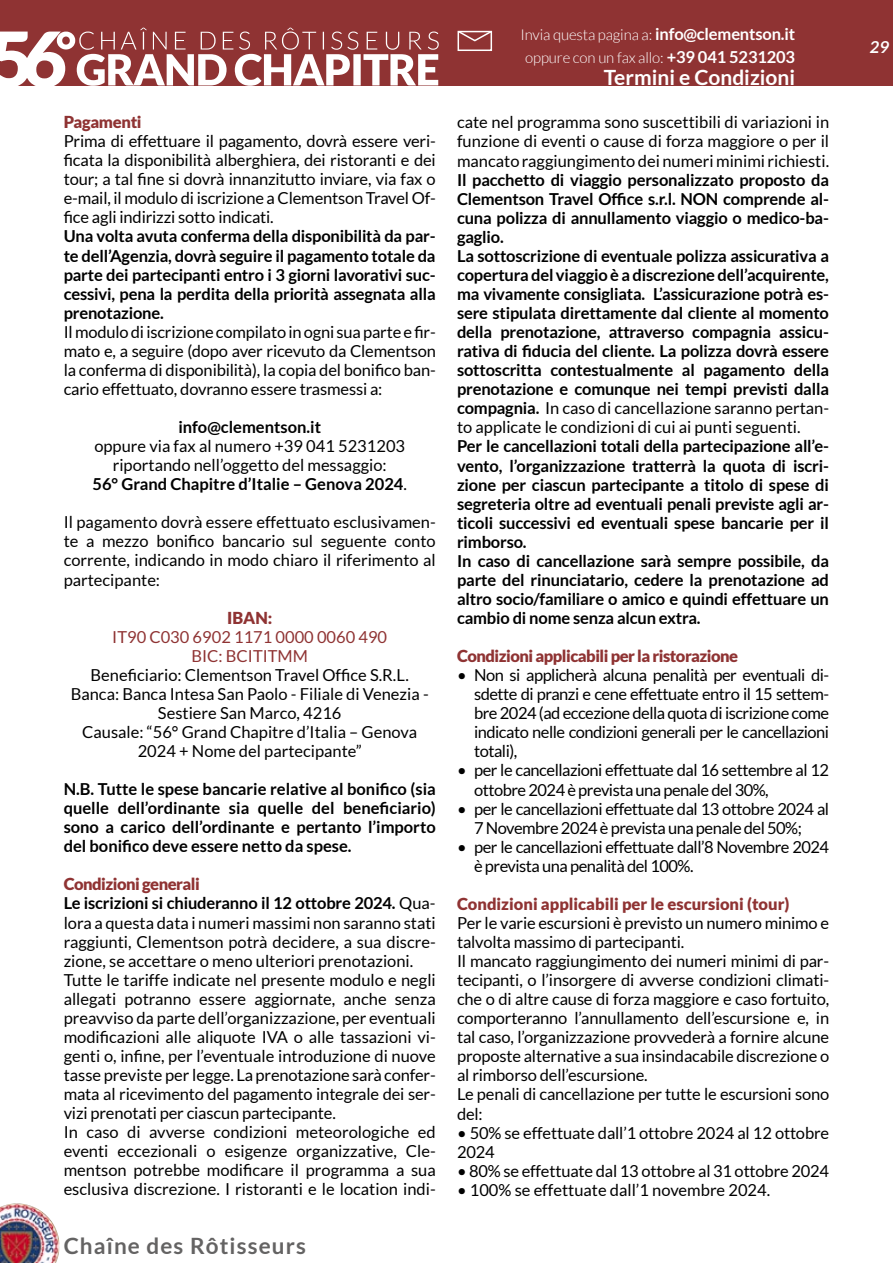
<style>
.page{position:relative;width:893px;height:1263px;background:#fff}
.page>*{position:absolute;margin:0;border:0;box-sizing:border-box;transform-origin:0 0}
.t1{font:700 22.5px "Lato";letter-spacing:.05em;color:#646363}
.t2{font:700 21px "Lato";color:#fff}
.t3{font:16.5px/19px "Lato";letter-spacing:-.01em;color:#000;text-align:justify}
.t4{font:700 16.5px/19px "Lato";letter-spacing:-.01em;color:#000;text-align:justify}
.t5{font:16.5px/19px "Lato";letter-spacing:-.03em;color:#000}
.t6{font:900 16.5px "Lato";letter-spacing:-.02em;color:#8f3333}
.t7{font:900 16.5px "Lato";color:#8f3333}
.t8{font:16.5px/19px "Lato";color:#8f3333;text-align:center}
.t9{font:italic 700 16.5px "Lato";color:#fff}
.t10{font:300 15px/22.5px "Lato";letter-spacing:-.01em;color:#fff;text-align:center}
.s1{font-weight:700}
.s2{font-weight:900;color:#8f3333}
.s3{font-weight:700;font-size:16.5px}
.s4{font-weight:400}
</style>
<div class="page">
<img style="left:0;top:1203px;width:60px;height:60px">
<div style="left:0;top:0;width:893px;height:85px;background:#8f3333"></div>
<svg style="left:0;top:28px;width:439px;height:58px"></svg>
<div style="left:458px;top:31px;width:34px;height:20px;border:2px solid #fff"></div>
<svg style="left:457px;top:30px;width:36px;height:12px"></svg>
<p class="t6" style="left:64px;top:112px;width:79px">Pagamenti</p>
<p class="t3" style="left:64px;top:132px;width:374px">Prima di effettuare il pagamento, dovrà essere veri&shy;ficata la disponibilità alberghiera, dei ristoranti e dei tour; a tal fine si dovrà innanzitutto inviare, via fax o e-mail, il modulo di iscrizione a Clementson Travel Of&shy;fice agli indirizzi sotto indicati.</p>
<p class="t4" style="left:64px;top:227px;width:373px">Una volta avuta conferma della disponibilità da par&shy;te dell’Agenzia, dovrà seguire il pagamento totale da parte dei partecipanti entro i 3 giorni lavorativi suc&shy;cessivi, pena la perdita della priorità assegnata alla prenotazione.</p>
<p class="t3" style="left:64px;top:322px;width:374px">Il modulo di iscrizione compilato in ogni sua parte e fir&shy;mato e, a seguire (dopo aver ricevuto da Clementson la conferma di disponibilità), la copia del bonifico ban&shy;cario effettuato, dovranno essere trasmessi a:</p>
<p class="t4" style="left:178px;top:417px;width:144px">info@clementson.it</p>
<p class="t3" style="left:92px;top:436px;width:316px;text-align:center">oppure via fax al numero +39 041 5231203 riportando nell’oggetto del messaggio:<br><span class="s1">56° Grand Chapitre d’Italie – Genova 2024</span>.</p>
<p class="t3" style="left:64px;top:513px;width:374px">Il pagamento dovrà essere effettuato esclusivamen&shy;te a mezzo bonifico bancario sul seguente conto corrente, indicando in modo chiaro il riferimento al partecipante:</p>
<p class="t6" style="left:227px;top:608px;width:47px">IBAN:</p>
<p class="t8" style="left:112px;top:627px;width:276px">IT90 C030 6902 1171 0000 0060 490<br>BIC: BCITITMM</p>
<p class="t3" style="left:71px;top:665px;width:359px;text-align:center">Beneficiario: Clementson Travel Office S.R.L.<br>Banca: Banca Intesa San Paolo - Filiale di Venezia - Sestiere San Marco, 4216<br>Causale: “56° Grand Chapitre d’Italia – Genova 2024 + Nome del partecipante”</p>
<p class="t4" style="left:64px;top:779px;width:374px">N.B. Tutte le spese bancarie relative al bonifico (sia quelle dell’ordinante sia quelle del beneficiario) sono a carico dell’ordinante e pertanto l’importo del bonifico deve essere netto da spese.</p>
<p class="t3" style="left:64px;top:875px;width:374px;text-align:left"><span class="s2">Condizioni generali<br></span><span class="s1">Le iscrizioni si chiuderanno il 12 ottobre 2024.</span> Qua&shy;lora a questa data i numeri massimi non saranno stati raggiunti, Clementson potrà decidere, a sua discre&shy;zione, se accettare o meno ulteriori prenotazioni.<br>Tutte le tariffe indicate nel presente modulo e negli allegati potranno essere aggiornate, anche senza preavviso da parte dell’organizzazione, per eventuali modificazioni alle aliquote IVA o alle tassazioni vi&shy;genti o, infine, per l’eventuale introduzione di nuove tasse previste per legge. La prenotazione sarà confer&shy;mata al ricevimento del pagamento integrale dei ser&shy;vizi prenotati per ciascun partecipante.<br>In caso di avverse condizioni meteorologiche ed eventi eccezionali o esigenze organizzative, Cle&shy;mentson potrebbe modificare il programma a sua esclusiva discrezione. I ristoranti e le location indi-</p>
<h1 class="t1" style="left:64px;top:1233px;width:244px">Chaîne des Rôtisseurs</h1>
<p class="t10" style="left:520px;top:24px;width:276px">Invia questa pagina a: <span class="s3">info@clementson.it </span>oppure con un fax allo: <span class="s3">+39 041 5231203</span></p>
<p class="t2" style="left:604px;top:65px;width:193px">Termini e Condizioni</p>
<p class="t3" style="left:457px;top:113px;width:374px">cate nel programma sono suscettibili di variazioni in funzione di eventi o cause di forza maggiore o per il mancato raggiungimento dei numeri minimi richiesti.</p>
<p class="t4" style="left:457px;top:170px;width:374px;text-align:left">Il pacchetto di viaggio personalizzato proposto da Clementson Travel Office s.r.l. NON comprende al&shy;cuna polizza di annullamento viaggio o medico-ba&shy;gaglio.<br>La sottoscrizione di eventuale polizza assicurativa a copertura del viaggio è a discrezione dell’acquirente, ma vivamente consigliata. L’assicurazione potrà es&shy;sere stipulata direttamente dal cliente al momento della prenotazione, attraverso compagnia assicu&shy;rativa di fiducia del cliente. La polizza dovrà essere sottoscritta contestualmente al pagamento della prenotazione e comunque nei tempi previsti dalla compagnia. <span class="s4">In caso di cancellazione saranno pertan&shy;to applicate le condizioni di cui ai punti seguenti.</span></p>
<p class="t4" style="left:457px;top:437px;width:373px;text-align:left">Per le cancellazioni totali della partecipazione all’e&shy;vento, l’organizzazione tratterrà la quota di iscri&shy;zione per ciascun partecipante a titolo di spese di segreteria oltre ad eventuali penali previste agli ar&shy;ticoli successivi ed eventuali spese bancarie per il rimborso.<br>In caso di cancellazione sarà sempre possibile, da parte del rinunciatario, cedere la prenotazione ad altro socio/familiare o amico e quindi effettuare un cambio di nome senza alcun extra.</p>
<p class="t6" style="left:457px;top:646px;width:283px">Condizioni applicabili per la ristorazione</p>
<p class="t3" style="left:474px;top:665px;width:357px;text-indent:-17px">• Non si applicherà alcuna penalità per eventuali di&shy;sdette di pranzi e cene effettuate entro il 15 settem&shy;bre 2024 (ad eccezione della quota di iscrizione come indicato nelle condizioni generali per le cancellazioni totali),</p>
<p class="t5" style="left:474px;top:761px;width:357px;text-indent:-17px">• per le cancellazioni effettuate dal 16 settembre al 12 ottobre 2024 è prevista una penale del 30%,</p>
<p class="t5" style="left:474px;top:799px;width:357px;text-indent:-17px">• per le cancellazioni effettuate dal 13 ottobre 2024 al<br>7 Novembre 2024 è prevista una penale del 50%;</p>
<p class="t5" style="left:474px;top:837px;width:357px;text-indent:-17px">• per le cancellazioni effettuate dall’8 Novembre 2024 è prevista una penalità del 100%.</p>
<p class="t7" style="left:457px;top:894px;width:334px">Condizioni applicabili per le escursioni (tour)</p>
<p class="t3" style="left:457px;top:913px;width:374px;text-align:left">Per le varie escursioni è previsto un numero minimo e talvolta massimo di partecipanti.<br>Il mancato raggiungimento dei numeri minimi di par&shy;tecipanti, o l’insorgere di avverse condizioni climati&shy;che o di altre cause di forza maggiore e caso fortuito, comporteranno l’annullamento dell’escursione e, in tal caso, l’organizzazione provvederà a fornire alcune proposte alternative a sua insindacabile discrezione o al rimborso dell’escursione.<br>Le penali di cancellazione per tutte le escursioni sono del:</p>
<p class="t3" style="left:457px;top:1123px;width:374px">• 50% se effettuate dall’1 ottobre 2024 al 12 ottobre<br>2024</p>
<p class="t3" style="left:457px;top:1161px;width:374px">• 80% se effettuate dal 13 ottobre al 31 ottobre 2024</p>
<p class="t3" style="left:457px;top:1180px;width:315px">• 100% se effettuate dall’1 novembre 2024.</p>
<p class="t9" style="left:870px;top:37px;width:21px">29</p>
</div>
